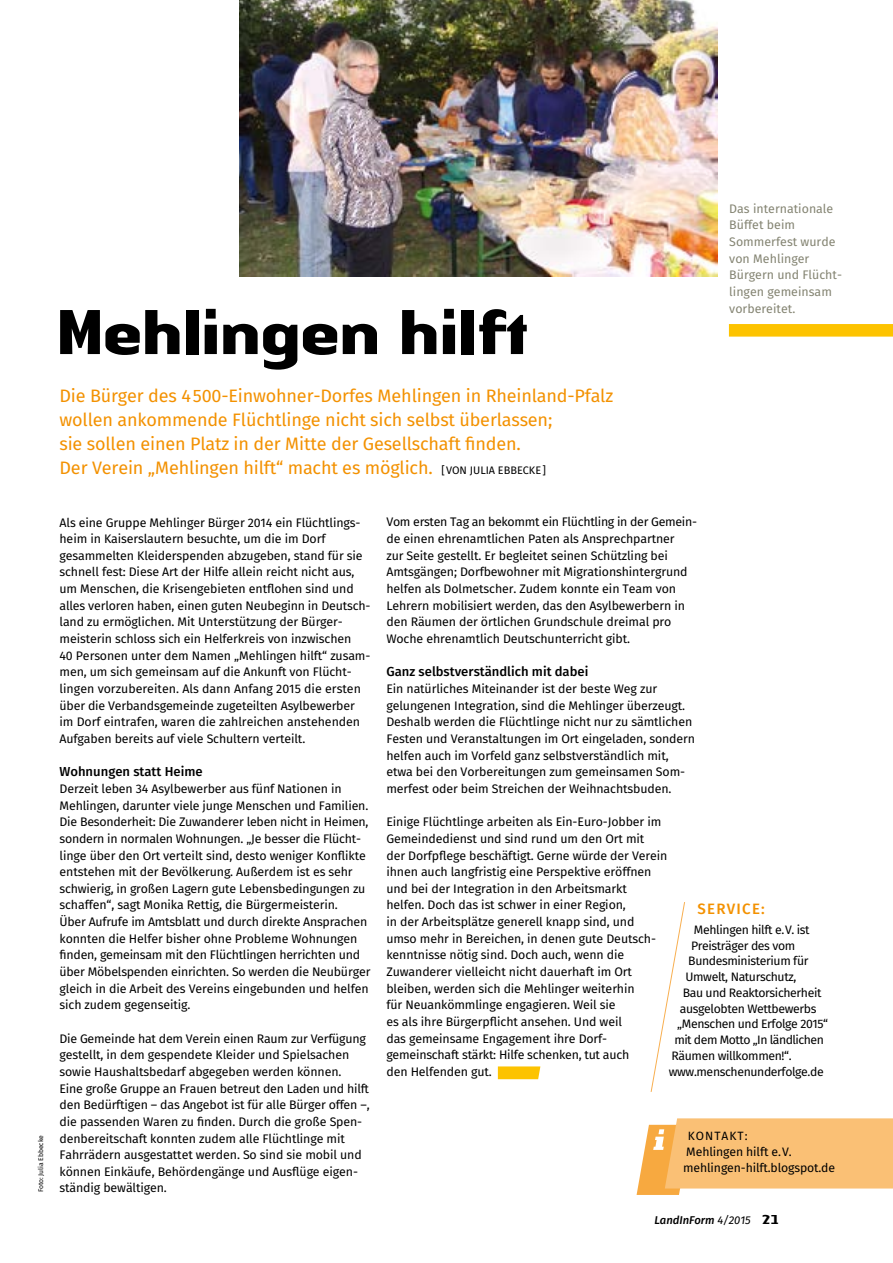
<style>
.page{position:relative;width:893px;height:1263px;background:#fff}
.page>*{position:absolute;margin:0;border:0;box-sizing:border-box;transform-origin:0 0}
.t1{font:700 66px "Authentic Sans Std";letter-spacing:-.05em;color:#000}
.t2{font:18px/24px "Fira Sans";letter-spacing:-.01em;color:#f39100}
.t3{font:500 15px "Fira Sans";letter-spacing:.085em;color:#f39100}
.t4{font:500 13.05px "Fira Sans";color:#000}
.t5{font:12.3px/16.6px "Fira Sans";letter-spacing:-.01em;color:#000}
.t6{font:12.3px/16.6px "Fira Sans";color:#848472}
.t7{font:12.15px "Fira Sans";letter-spacing:-.03em;color:#000}
.t8{font:12.15px "Fira Sans";letter-spacing:-.01em;color:#000}
.t9{font:12px "Fira Sans";letter-spacing:.085em;color:#000}
.t10{font:italic 500 11.25px "Fira Sans";color:#000}
.t11{font:6.75px "Fira Sans";letter-spacing:-.01em;color:#000}
.s1{font-size:10.8px;color:#000}
.s2{font-weight:400}
.s3{font-family:"Authentic Sans Std";font-weight:700;font-style:normal;font-size:13.5px}
</style>
<div class="page">
<img style="left:239px;top:0;width:478px;height:277px">
<svg style="left:497px;top:1066px;width:43px;height:13px"></svg>
<svg style="left:637px;top:1118px;width:256px;height:77px;background:#fac580"></svg>
<svg style="left:650px;top:902px;width:35px;height:190px"></svg>
<svg style="left:728px;top:324px;width:165px;height:13px;background:#fdc509"></svg>
<p class="t11" style="left:36px;top:1192px;width:58px;rotate:-90deg">Foto: Julia Ebbecke</p>
<p class="t6" style="left:729px;top:201px;width:114px">Das internationale<br>Büffet beim<br>Sommerfest wurde von Mehlinger<br>Bürgern und Flücht&shy;lingen gemeinsam vorbereitet.</p>
<h1 class="t1" style="left:55px;top:290px;width:476px">Mehlingen hilft</h1>
<h2 class="t2" style="left:60px;top:385px;width:555px">Die Bürger des 4 500-Einwohner-Dorfes Mehlingen in Rheinland-Pfalz wollen ankommende Flüchtlinge nicht sich selbst überlassen;<br>sie sollen einen Platz in der Mitte der Gesellschaft finden.<br>Der Verein „Mehlingen hilft“ macht es möglich. <span class="s1">[ VON JULIA EBBECKE ]</span></h2>
<p class="t5" style="left:60px;top:515px;width:312px">Als eine Gruppe Mehlinger Bürger 2014 ein Flüchtlings&shy;heim in Kaiserslautern besuchte, um die im Dorf gesammelten Kleiderspenden abzugeben, stand für sie schnell fest: Diese Art der Hilfe allein reicht nicht aus, um Menschen, die Krisengebieten entflohen sind und alles verloren haben, einen guten Neubeginn in Deutsch&shy;land zu ermöglichen. Mit Unterstützung der Bürger&shy;meisterin schloss sich ein Helferkreis von inzwischen<br>40 Personen unter dem Namen „Mehlingen hilft“ zusam&shy;men, um sich gemeinsam auf die Ankunft von Flücht&shy;lingen vorzubereiten. Als dann Anfang 2015 die ersten über die Verbandsgemeinde zugeteilten Asylbewerber im Dorf eintrafen, waren die zahlreichen anstehenden Aufgaben bereits auf viele Schultern verteilt.</p>
<h3 class="t4" style="left:60px;top:762px;width:145px">Wohnungen statt Heime</h3>
<p class="t5" style="left:60px;top:781px;width:312px">Derzeit leben 34 Asylbewerber aus fünf Nationen in Mehlingen, darunter viele junge Menschen und Familien.<br>Die Besonderheit: Die Zuwanderer leben nicht in Heimen, sondern in normalen Wohnungen. „Je besser die Flücht&shy;linge über den Ort verteilt sind, desto weniger Konflikte entstehen mit der Bevölkerung. Außerdem ist es sehr schwierig, in großen Lagern gute Lebensbedingungen zu schaffen“, sagt Monika Rettig, die Bürgermeisterin.<br>Über Aufrufe im Amtsblatt und durch direkte Ansprachen konnten die Helfer bisher ohne Probleme Wohnungen finden, gemeinsam mit den Flüchtlingen herrichten und über Möbelspenden einrichten. So werden die Neubürger gleich in die Arbeit des Vereins eingebunden und helfen sich zudem gegenseitig.</p>
<p class="t5" style="left:60px;top:1031px;width:312px">Die Gemeinde hat dem Verein einen Raum zur Verfügung gestellt, in dem gespendete Kleider und Spielsachen sowie Haushaltsbedarf abgegeben werden können.<br>Eine große Gruppe an Frauen betreut den Laden und hilft den Bedürftigen – das Angebot ist für alle Bürger offen –, die passenden Waren zu finden. Durch die große Spen&shy;denbereitschaft konnten zudem alle Flüchtlinge mit Fahrrädern ausgestattet werden. So sind sie mobil und können Einkäufe, Behördengänge und Ausflüge eigen&shy;ständig bewältigen.</p>
<p class="t5" style="left:386px;top:515px;width:312px">Vom ersten Tag an bekommt ein Flüchtling in der Gemein&shy;de einen ehrenamtlichen Paten als Ansprechpartner<br>zur Seite gestellt. Er begleitet seinen Schützling bei Amtsgängen; Dorfbewohner mit Migrationshintergrund helfen als Dolmetscher. Zudem konnte ein Team von Lehrern mobilisiert werden, das den Asylbewerbern in den Räumen der örtlichen Grundschule dreimal pro Woche ehrenamtlich Deutschunterricht gibt.</p>
<h3 class="t4" style="left:386px;top:663px;width:204px">Ganz selbstverständlich mit dabei</h3>
<p class="t5" style="left:386px;top:681px;width:310px">Ein natürliches Miteinander ist der beste Weg zur gelungenen Integration, sind die Mehlinger überzeugt.<br>Deshalb werden die Flüchtlinge nicht nur zu sämtlichen Festen und Veranstaltungen im Ort eingeladen, sondern helfen auch im Vorfeld ganz selbstverständlich mit, etwa bei den Vorbereitungen zum gemeinsamen Som&shy;merfest oder beim Streichen der Weihnachtsbuden.</p>
<p class="t5" style="left:386px;top:814px;width:282px">Einige Flüchtlinge arbeiten als Ein-Euro-Jobber im Gemeindedienst und sind rund um den Ort mit<br>der Dorfpflege beschäftigt. Gerne würde der Verein ihnen auch langfristig eine Perspektive eröffnen und bei der Integration in den Arbeitsmarkt helfen. Doch das ist schwer in einer Region,<br>in der Arbeitsplätze generell knapp sind, und umso mehr in Bereichen, in denen gute Deutsch&shy;kenntnisse nötig sind. Doch auch, wenn die Zuwanderer vielleicht nicht dauerhaft im Ort bleiben, werden sich die Mehlinger weiterhin<br>für Neuankömmlinge engagieren. Weil sie<br>es als ihre Bürgerpflicht ansehen. Und weil<br>das gemeinsame Engagement ihre Dorf&shy;gemeinschaft stärkt: Hilfe schenken, tut auch<br>den Helfenden gut.</p>
<h4 class="t3" style="left:697px;top:898px;width:69px">SERVICE:</h4>
<p class="t7" style="left:694px;top:921px;width:117px">Mehlingen hilft e. V. ist</p>
<p class="t7" style="left:691px;top:937px;width:106px">Preisträger des vom</p>
<p class="t7" style="left:688px;top:952px;width:122px">Bundesministerium für</p>
<p class="t7" style="left:685px;top:968px;width:112px">Umwelt, Naturschutz,</p>
<p class="t7" style="left:683px;top:984px;width:140px">Bau und Reaktorsicherheit</p>
<p class="t7" style="left:680px;top:1000px;width:138px">ausgelobten Wettbewerbs</p>
<p class="t7" style="left:677px;top:1015px;width:153px">„Menschen und Erfolge 2015“</p>
<p class="t7" style="left:674px;top:1031px;width:151px">mit dem Motto „In ländlichen</p>
<p class="t7" style="left:672px;top:1047px;width:122px">Räumen willkommen!“.</p>
<p class="t7" style="left:669px;top:1063px;width:157px">www.menschenunderfolge.de</p>
<h4 class="t9" style="left:688px;top:1127px;width:61px">KONTAKT:</h4>
<p class="t8" style="left:686px;top:1143px;width:107px">Mehlingen hilft e. V.</p>
<p class="t8" style="left:683px;top:1159px;width:154px">mehlingen-hilft.blogspot.de</p>
<p class="t10" style="left:654px;top:1212px;width:126px">LandInForm <span class="s2">4/2015</span> <span class="s3">21</span></p>
</div>
